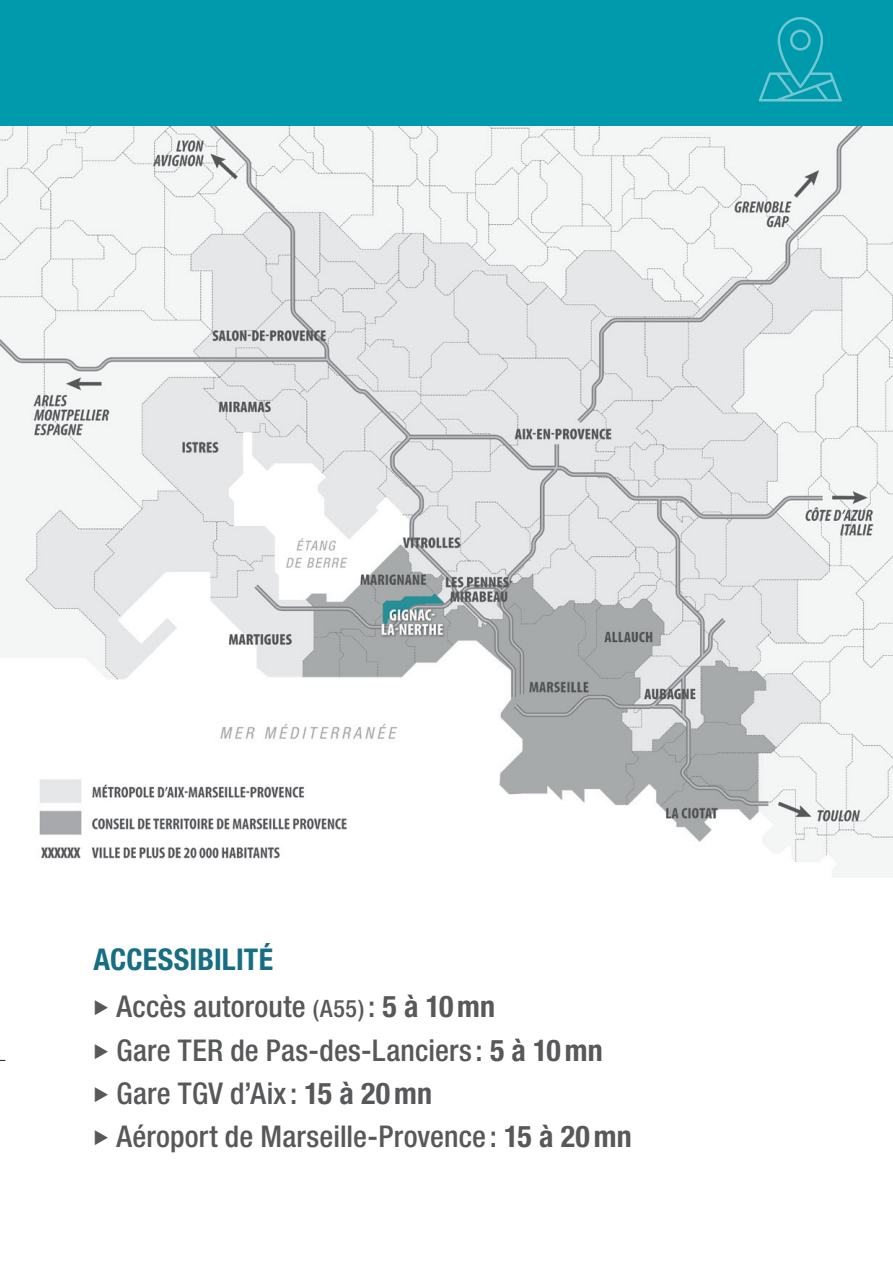
<style>
.page{position:relative;width:893px;height:1263px;background:#fff}
.page>*{position:absolute;margin:0;border:0;box-sizing:border-box;transform-origin:0 0}
.t1{font:500 condensed 30px "Helvetica Neue LT Std";letter-spacing:.005em;color:#57585a}
.texte_indicateurs{font:500 condensed 30px "Helvetica Neue";letter-spacing:.005em;color:#57585a}
.titre_indicateurs{font:700 condensed 30px "Helvetica Neue LT Std";letter-spacing:.005em;color:#176e83}
.s1{font-size:24px}
.s2{font-family:"Helvetica Neue LT Std";font-weight:700}
.s3{font-weight:700}
</style>
<div class="page">
<div style="left:0;top:0;width:893px;height:126px;background:#009aad"></div>
<svg style="left:759px;top:17px;width:83px;height:85px"></svg>
<img style="left:0;top:126px;width:893px;height:752px">
<p class="titre_indicateurs" style="left:94px;top:941px;width:181px">ACCESSIBILITÉ</p>
<p class="texte_indicateurs" style="left:94px;top:989px;width:403px">◆ Accès autoroute <span class="s1">(A55)</span> : <span class="s2">5 à 10mn</span></p>
<p class="t1" style="left:94px;top:1032px;width:511px">◆ Gare TER de Pas-des-Lanciers : <span class="s3">5 à 10mn</span></p>
<p class="t1" style="left:94px;top:1075px;width:340px">◆ Gare TGV d’Aix : <span class="s3">15 à 20mn</span></p>
<p class="t1" style="left:94px;top:1118px;width:540px">◆ Aéroport de Marseille-Provence : <span class="s3">15 à 20mn</span></p>
</div>
